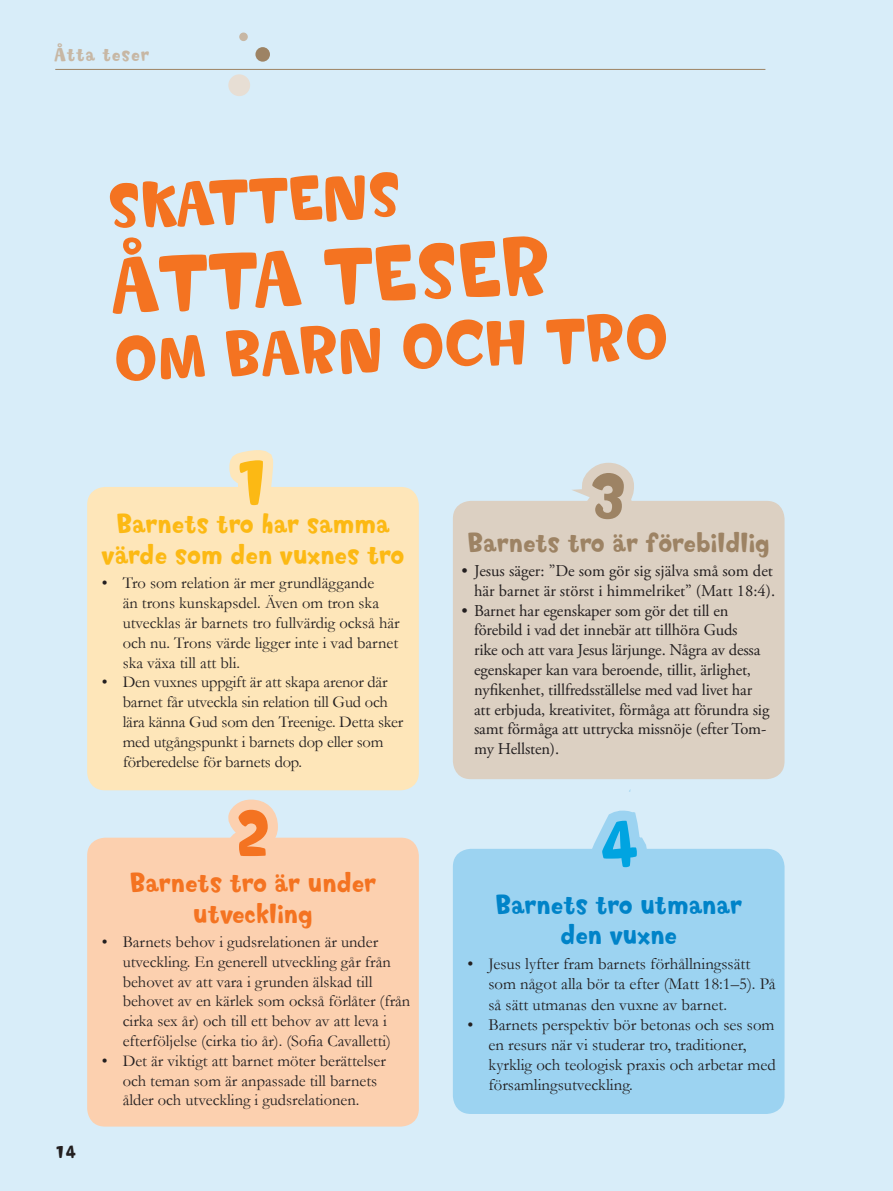
<style>
.page{position:relative;width:893px;height:1191px;background:#d8edf9}
.page>*{position:absolute;margin:0;border:0;box-sizing:border-box;transform-origin:0 0}
.t1{font:75px "Softie";color:#f47321}
.Brödtext{font:61.2px "Softie";color:#fcb914}
.Brödtext-2{font:61.2px "Softie";color:#9d8364}
.Brödtext-3{font:61.2px "Softie";color:#f47321}
.Brödtext-4{font:61.2px "Softie";color:#00a4e1}
.t2{font:60px "Softie";color:#f47321}
.Mellanrubrik_stor{font:25.5px/30.6px "Softie";color:#fcb914;text-align:center}
.Mellanrubrik_stor-2{font:25.5px/30.6px "Softie";color:#f47321;text-align:center}
.Mellanrubrik_stor-3{font:25.5px/30.6px "Softie";color:#0083c8;text-align:center}
.Mellanrubrik_stor-4{font:25.5px "Softie";color:#9d8364}
.t3{font:18px "Softie";letter-spacing:.05em;color:#c7b7a4}
.t4{font:16.8px/20.1px "Garamond";color:#231f20}
.t5{font:16.5px/19.8px "Garamond";color:#231f20}
.t6{font:16.5px/19.8px "Adobe Garamond Pro";letter-spacing:-.01em;color:#231f20;text-align:right}
.t7{font:16.5px "Softie";color:#231f20}
</style>
<div class="page">
<div style="left:255px;top:47px;width:15px;height:15px;background:#9d8364;border-radius:50%"></div>
<div style="left:228px;top:74px;width:22px;height:22px;background:#e7ded4;border-radius:50%"></div>
<div style="left:239px;top:33px;width:9px;height:8px;background:#c7b7a4;border-radius:50%"></div>
<hr style="left:55px;top:69px;width:710px;height:1px;background:#9d8364">
<div style="left:87px;top:487px;width:332px;height:303px;background:#fee6b9;border-radius:18px"></div>
<div style="left:453px;top:501px;width:331px;height:278px;background:#dcd0c2;border-radius:18px"></div>
<div style="left:87px;top:837px;width:332px;height:289px;background:#fcd0af;border-radius:18px"></div>
<svg style="left:229px;top:450px;width:44px;height:37px;background:#f9e6c1"></svg>
<svg style="left:572px;top:462px;width:62px;height:39px"></svg>
<svg style="left:136px;top:790px;width:159px;height:48px"></svg>
<div style="left:453px;top:849px;width:331px;height:265px;background:#9cd3f1;border-radius:18px"></div>
<svg style="left:577px;top:789px;width:80px;height:60px"></svg>
<p class="t3" style="left:55px;top:44px;width:96px">Åtta teser</p>
<h1 class="t2" style="left:107px;top:168px;width:295px;rotate:-2deg">SKATTENS</h1>
<h1 class="t1" style="left:110px;top:237px;width:441px;rotate:-2deg">ÅTTA TESER</h1>
<h1 class="t2" style="left:113px;top:320px;width:556px;rotate:-2deg">OM BARN OCH TRO</h1>
<p class="t7" style="left:55px;top:1141px;width:22px">14</p>
<p class="Brödtext" style="left:234px;top:444px;width:40px">1</p>
<p class="Mellanrubrik_stor" style="left:102px;top:509px;width:304px">Barnets tro har samma värde som den vuxnes tro</p>
<p class="t5" style="left:123px;top:573px;width:278px;text-indent:-21px">• Tro som relation är mer grundläggande<br>än trons kunskapsdel. Även om tron ska utvecklas är barnets tro fullvärdig också här och nu. Trons värde ligger inte i vad barnet ska växa till att bli.</p>
<p class="t5" style="left:123px;top:672px;width:282px;text-indent:-21px">• Den vuxnes uppgift är att skapa arenor där barnet får utveckla sin relation till Gud och lära känna Gud som den Treenige. Detta sker med utgångspunkt i barnets dop eller som förberedelse för barnets dop.</p>
<p class="Brödtext-3" style="left:234px;top:795px;width:40px">2</p>
<p class="Mellanrubrik_stor-2" style="left:130px;top:867px;width:248px">Barnets tro är under utveckling</p>
<p class="t5" style="left:123px;top:931px;width:289px;text-indent:-21px">• Barnets behov i gudsrelationen är under utveckling. En generell utveckling går från behovet av att vara i grunden älskad till behovet av en kärlek som också förlåter (från cirka sex år) och till ett behov av att leva i efterföljelse (cirka tio år). (Sofia Cavalletti)</p>
<p class="t5" style="left:123px;top:1050px;width:265px;text-indent:-21px">• Det är viktigt att barnet möter berättelser och teman som är anpassade till barnets ålder och utveckling i gudsrelationen.</p>
<p class="Brödtext-2" style="left:589px;top:458px;width:40px">3</p>
<p class="Mellanrubrik_stor-4" style="left:468px;top:526px;width:304px">Barnets tro är förebildlig</p>
<p class="t6" style="left:461px;top:561px;width:315px">• Jesus säger: ”De som gör sig själva små som det här barnet är störst i himmelriket” (Matt 18:4).</p>
<p class="t6" style="left:474px;top:601px;width:297px;text-align:left;text-indent:-13px">• Barnet har egenskaper som gör det till en förebild i vad det innebär att tillhöra Guds<br>rike och att vara Jesus lärjunge. Några av dessa egenskaper kan vara beroende, tillit, ärlighet, nyfikenhet, tillfredsställelse med vad livet har att erbjuda, kreativitet, förmåga att förundra sig samt förmåga att uttrycka missnöje (efter Tom&shy;my Hellsten).</p>
<p class="Brödtext-4" style="left:600px;top:806px;width:40px">4</p>
<p class="Mellanrubrik_stor-3" style="left:495px;top:889px;width:248px">Barnets tro utmanar den vuxne</p>
<p class="t4" style="left:488px;top:953px;width:289px;text-indent:-21px">• Jesus lyfter fram barnets förhållningssätt som något alla bör ta efter (Matt 18:1–5). På så sätt utmanas den vuxne av barnet.</p>
<p class="t4" style="left:488px;top:1014px;width:289px;text-indent:-21px">• Barnets perspektiv bör betonas och ses som en resurs när vi studerar tro, traditioner, kyrklig och teologisk praxis och arbetar med församlingsutveckling.</p>
</div>
